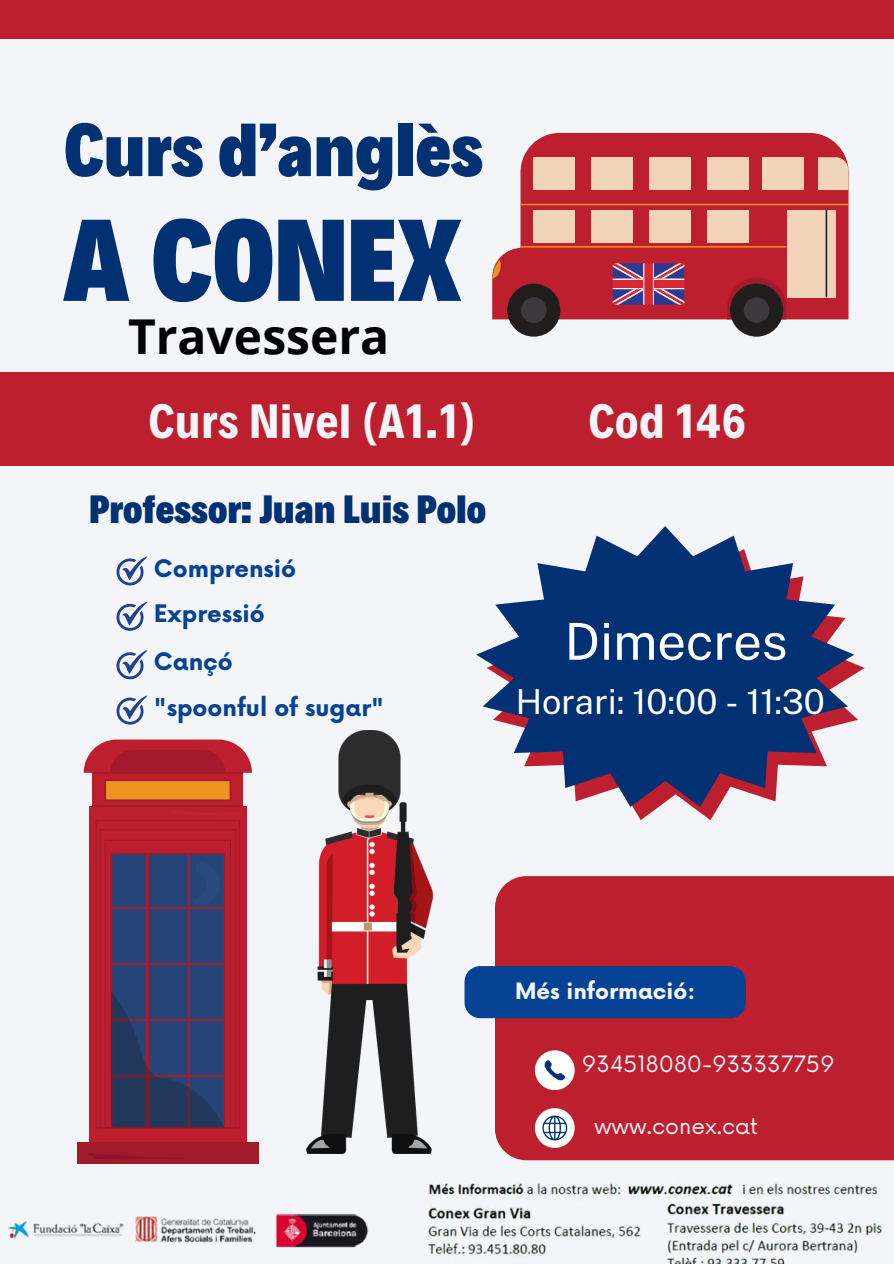
<style>
.page{position:relative;width:894px;height:1264px;background:#fff}
.page>*{position:absolute;margin:0;border:0;box-sizing:border-box;transform-origin:0 0}
.t1{font:900 117.6px "Decalotype";color:#013172}
.t2{font:900 76.05px "Decalotype";color:#013172}
.t3{font:50.85px "Public Sans";color:#fff}
.t4{font:700 48.75px "Decalotype";letter-spacing:.02em;color:#f3f5f9}
.t5{font:700 48px "Open Sans";color:#000}
.t6{font:900 40.05px "Decalotype";color:#013172}
.t7{font:34.35px "Public Sans";color:#fff}
.t8{font:700 23.55px "Now";color:#074394}
.t9{font:21.9px "Now";color:#f3f5f9}
.t10{font:700 21.9px "Now";color:#f3f5f9}
</style>
<div class="page">
<div style="left:0;top:0;width:893px;height:1263px;background:#f3f5f9"></div>
<div style="left:520px;top:133px;width:328px;height:186px;background:#bd1f2f"></div>
<svg style="left:727px;top:277px;width:59px;height:42px"></svg>
<div style="left:507px;top:283px;width:53px;height:53px;background:#211d1d;border-radius:50%"></div>
<div style="left:521px;top:297px;width:25px;height:26px;background:#3b393d;border-radius:50%"></div>
<div style="left:729px;top:283px;width:53px;height:53px;background:#211d1d;border-radius:50%"></div>
<div style="left:743px;top:297px;width:26px;height:26px;background:#3b393d;border-radius:50%"></div>
<div style="left:533px;top:210px;width:42px;height:32px;background:#f1d3b9"></div>
<div style="left:591px;top:210px;width:41px;height:32px;background:#f1d3b9"></div>
<div style="left:649px;top:210px;width:41px;height:32px;background:#f1d3b9"></div>
<div style="left:706px;top:210px;width:42px;height:32px;background:#f1d3b9"></div>
<div style="left:533px;top:157px;width:42px;height:33px;background:#f1d3b9"></div>
<div style="left:591px;top:157px;width:41px;height:33px;background:#f1d3b9"></div>
<div style="left:649px;top:157px;width:41px;height:33px;background:#f1d3b9"></div>
<div style="left:706px;top:157px;width:42px;height:33px;background:#f1d3b9"></div>
<div style="left:762px;top:157px;width:41px;height:33px;background:#f1d3b9"></div>
<svg style="left:817px;top:157px;width:31px;height:33px"></svg>
<div style="left:787px;top:210px;width:48px;height:87px;background:#f1d3b9"></div>
<hr style="left:520px;top:204px;width:328px;height:1px;background:#ee9320">
<hr style="left:825px;top:210px;width:1px;height:87px;background:#211d1d">
<svg style="left:612px;top:263px;width:72px;height:41px;background:#9b587e"></svg>
<hr style="left:520px;top:246px;width:266px;height:1px;background:#ee9320">
<svg style="left:492px;top:248px;width:38px;height:71px"></svg>
<div style="left:89px;top:806px;width:157px;height:336px;background:#bd1f2f"></div>
<div style="left:77px;top:1142px;width:181px;height:21px;background:#a21a2b"></div>
<div style="left:92px;top:772px;width:151px;height:34px;background:#bd1f2f"></div>
<svg style="left:84px;top:739px;width:168px;height:33px;background:#b73342"></svg>
<svg style="left:104px;top:779px;width:127px;height:22px;background:#df7b22"></svg>
<svg style="left:87px;top:1153px;width:93px;height:6px"></svg>
<svg style="left:95px;top:820px;width:145px;height:308px"></svg>
<hr style="left:92px;top:771px;width:151px;height:2px;background:#a21a2b">
<hr style="left:92px;top:805px;width:151px;height:2px;background:#a21a2b">
<div style="left:0;top:372px;width:893px;height:93px;background:#bd1f2f"></div>
<img style="left:306px;top:730px;width:126px;height:423px">
<div style="left:495px;top:876px;width:398px;height:284px;background:#bd1f2f"></div>
<div style="left:464px;top:966px;width:281px;height:52px;background:#074394"></div>
<svg style="left:534px;top:1108px;width:40px;height:39px"></svg>
<svg style="left:534px;top:1050px;width:40px;height:39px"></svg>
<svg style="left:116px;top:556px;width:31px;height:29px"></svg>
<svg style="left:116px;top:601px;width:31px;height:30px"></svg>
<svg style="left:116px;top:650px;width:31px;height:29px"></svg>
<svg style="left:116px;top:695px;width:31px;height:29px"></svg>
<div style="left:0;top:0;width:893px;height:38px;background:#bd1f2f"></div>
<svg style="left:630px;top:654px;width:234px;height:166px"></svg>
<svg style="left:476px;top:526px;width:377px;height:280px;fill:#013172"></svg>
<img style="left:7px;top:1178px;width:875px;height:85px">
<h3 class="t2" style="left:64px;top:99px;width:420px">Curs d’anglès</h3>
<h4 class="t1" style="left:64px;top:182px;width:399px">A CONEX</h4>
<h6 class="t5" style="left:128px;top:303px;width:263px">Travessera</h6>
<p class="t4" style="left:149px;top:389px;width:328px">Curs Nivel (A1.1)</p>
<p class="t4" style="left:588px;top:389px;width:158px">Cod 146</p>
<h6 class="t6" style="left:89px;top:483px;width:398px">Professor: Juan Luis Polo</h6>
<h3 class="t8" style="left:154px;top:555px;width:144px">Comprensió</h3>
<h6 class="t8" style="left:154px;top:600px;width:112px">Expressió</h6>
<h5 class="t8" style="left:154px;top:649px;width:80px">Cançó</h5>
<p class="t8" style="left:154px;top:694px;width:231px">"spoonful of sugar"</p>
<p class="t3" style="left:564px;top:611px;width:225px">Dimecres</p>
<p class="t7" style="left:515px;top:681px;width:310px">Horari: 10:00 - 11:30</p>
<p class="t10" style="left:515px;top:979px;width:182px">Més informació:</p>
<h6 class="t9" style="left:581px;top:1051px;width:254px">934518080-933337759</h6>
<p class="t9" style="left:594px;top:1114px;width:165px">www.conex.cat</p>
</div>
